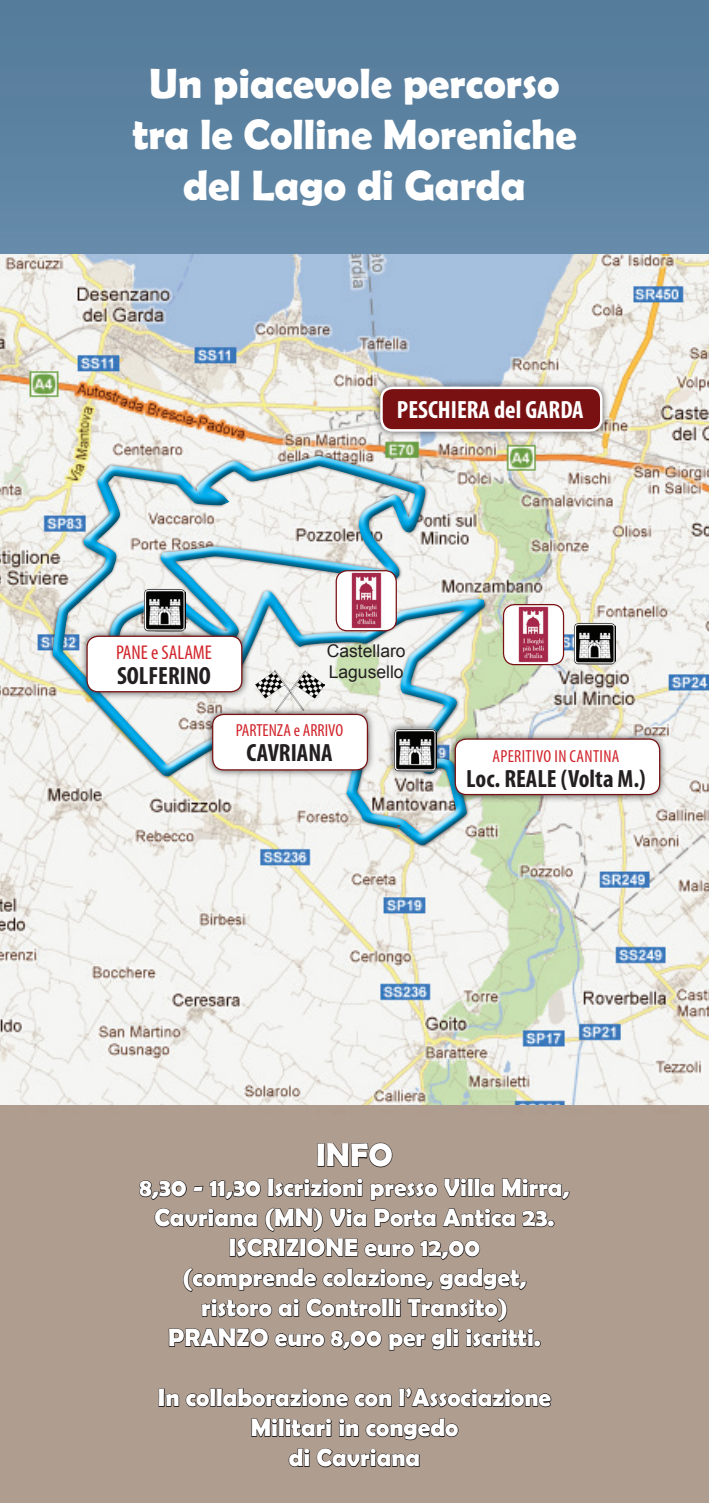
<style>
.page{position:relative;width:709px;height:1503px;background:#fff}
.page>*{position:absolute;margin:0;border:0;box-sizing:border-box;transform-origin:0 0}
.t1{font:700 42.5px/51px "Berlin Sans FB Demi";color:#fff;text-align:center}
.t2{font:700 32.5px "Berlin Sans FB Demi";color:#fff}
.t3{font:700 25px/30px "Berlin Sans FB Demi";color:#fff;text-align:center}
.t4{font:700 condensed 25px "Myriad Pro";color:#231f20}
.t5{font:700 condensed 25px "Myriad Pro";color:#fff}
.t6{font:condensed 20px "Myriad Pro";color:#d1232a}
.t7{font:condensed 17.5px "Myriad Pro";letter-spacing:.02em;color:#d1232a}
.t8{font:17.5px/21px "Arial";color:#231f20}
</style>
<div class="page">
<img style="left:0;top:0;width:709px;height:1502px">
<img style="left:0;top:254px;width:709px;height:850px">
<div style="left:51px;top:460px;width:435px;height:388px;background:#231f20;opacity:.75"></div>
<img style="left:143px;top:589px;width:43px;height:39px">
<div style="left:447px;top:730px;width:220px;height:72px;background:#231f20;opacity:.75"></div>
<div style="left:455px;top:739px;width:204px;height:55px;background:#fff;border-radius:11px"></div>
<div style="left:454px;top:738px;width:206px;height:57px;border:1px solid #791113;border-radius:11px"></div>
<div style="left:204px;top:706px;width:171px;height:72px;background:#231f20;opacity:.75"></div>
<div style="left:213px;top:714px;width:154px;height:56px;background:#fff;border-radius:11px"></div>
<div style="left:212px;top:714px;width:156px;height:56px;border:1px solid #791113;border-radius:11px"></div>
<div style="left:79px;top:628px;width:171px;height:72px;background:#231f20;opacity:.75"></div>
<div style="left:87px;top:636px;width:155px;height:55px;background:#fff;border-radius:11px"></div>
<div style="left:86px;top:635px;width:156px;height:57px;border:1px solid #791113;border-radius:11px"></div>
<div style="left:372px;top:379px;width:238px;height:60px;background:#231f20;opacity:.75"></div>
<div style="left:381px;top:388px;width:220px;height:42px;background:#791113;border-radius:11px"></div>
<div style="left:380px;top:386px;width:222px;height:45px;border:2px solid #fff;border-radius:11px"></div>
<img style="left:336px;top:570px;width:60px;height:60px">
<div style="left:335px;top:570px;width:62px;height:61px;border:1px solid #791113;border-radius:11px"></div>
<img style="left:503px;top:604px;width:60px;height:60px">
<div style="left:503px;top:604px;width:61px;height:61px;border:1px solid #791113;border-radius:11px"></div>
<div style="left:387px;top:720px;width:56px;height:58px;background:#231f20;opacity:.75"></div>
<img style="left:393px;top:728px;width:43px;height:43px">
<img style="left:573px;top:622px;width:42px;height:42px">
<img style="left:255px;top:670px;width:70px;height:41px">
<svg style="left:138px;top:1142px;width:432px;height:214px;background:#9c8c80"></svg>
<svg style="left:158px;top:1371px;width:394px;height:98px;background:#9f8f82"></svg>
<h1 class="t1" style="left:132px;top:57px;width:446px">Un piacevole percorso tra le Colline Moreniche del Lago di Garda</h1>
<p class="t5" style="left:397px;top:394px;width:188px">PESCHIERA del GARDA</p>
<p class="t6" style="left:116px;top:640px;width:96px">PANE E SALAME</p>
<p class="t4" style="left:117px;top:660px;width:95px">SOLFERINO</p>
<p class="t8" style="left:327px;top:640px;width:80px">Castellaro<br>Lagusello</p>
<p class="t7" style="left:236px;top:720px;width:82px">PARTENZA E ARRIVO</p>
<p class="t4" style="left:246px;top:737px;width:88px">CAVRIANA</p>
<p class="t7" style="left:492px;top:746px;width:128px">APERITIVO IN CANTINA</p>
<p class="t4" style="left:466px;top:763px;width:181px">Loc. REALE (Volta M.)</p>
<h2 class="t2" style="left:316px;top:1136px;width:56px">INFO</h2>
<p class="t3" style="left:139px;top:1172px;width:431px">8,30 - 11,30 Iscrizioni presso Villa Mirra, Cavriana (MN) Via Porta Antica 23.<br>Iscrizione euro 12,00<br>(comprende colazione, gadget,<br>ristoro ai Controlli Transito)<br>Pranzo euro 8,00 per gli iscritti.</p>
<p class="t3" style="left:158px;top:1382px;width:394px">In collaborazione con l’Associazione<br>Militari in congedo<br>di Cavriana</p>
</div>
